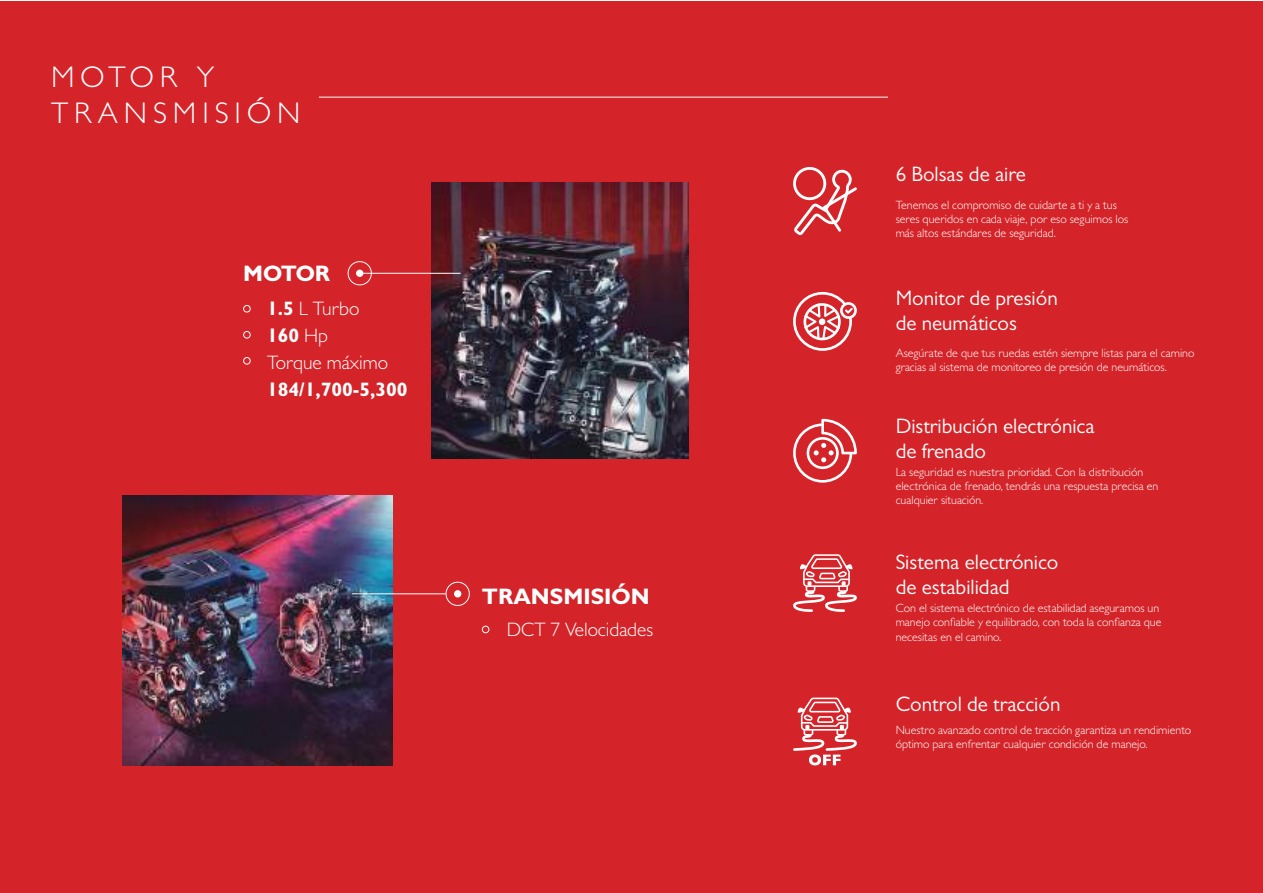
<style>
.page{position:relative;width:1263px;height:893px;background:#fff}
.page>*{position:absolute;margin:0;border:0;box-sizing:border-box;transform-origin:0 0}
.t1{font:300 30px/36px "Gill Sans";letter-spacing:.2em;color:#fff}
.t2{font:700 22.5px "Gill Sans";color:#fff}
.t3{font:21px/25.2px "Gill Sans";color:#fff}
.t4{font:300 19.5px/27px "Gill Sans";color:#fff}
.t5{font:700 19.5px "Gill Sans";color:#fff}
.t6{font:300 12px/14.4px "Gill Sans";color:#fff}
.s1{font-weight:700}
</style>
<div class="page">
<div style="left:0;top:1px;width:1263px;height:891px;background:#d42429"></div>
<svg style="left:793px;top:419px;width:64px;height:64px"></svg>
<img style="left:123px;top:495px;width:269px;height:270px">
<div style="left:446px;top:582px;width:24px;height:24px;border:1px solid #fff;border-radius:50%"></div>
<div style="left:243px;top:305px;width:8px;height:7px;border:1px solid #fff;border-radius:50%"></div>
<div style="left:243px;top:331px;width:8px;height:7px;border:1px solid #fff;border-radius:50%"></div>
<div style="left:243px;top:357px;width:8px;height:7px;border:1px solid #fff;border-radius:50%"></div>
<div style="left:482px;top:626px;width:7px;height:7px;border:1px solid #fff;border-radius:50%"></div>
<hr style="left:352px;top:593px;width:94px;height:1px;background:#fff">
<div style="left:454px;top:590px;width:7px;height:7px;background:#fff;border-radius:50%"></div>
<img style="left:432px;top:183px;width:257px;height:275px">
<hr style="left:319px;top:97px;width:569px;height:1px;background:#fff">
<svg style="left:793px;top:167px;width:64px;height:68px"></svg>
<svg style="left:793px;top:292px;width:64px;height:59px"></svg>
<svg style="left:793px;top:554px;width:64px;height:58px"></svg>
<svg style="left:793px;top:698px;width:64px;height:67px"></svg>
<div style="left:348px;top:261px;width:24px;height:24px;border:1px solid #fff;border-radius:50%"></div>
<hr style="left:360px;top:273px;width:101px;height:1px;background:#fff">
<div style="left:356px;top:270px;width:7px;height:7px;background:#fff;border-radius:50%"></div>
<h1 class="t1" style="left:51px;top:58px;width:251px">MOTOR Y<br>TRANSMISIÓN</h1>
<h2 class="t2" style="left:243px;top:259px;width:88px">MOTOR</h2>
<h3 class="t4" style="left:267px;top:295px;width:123px"><span class="s1">1.5</span> L Turbo<br><span class="s1">160</span> Hp<br>Torque máximo</h3>
<h3 class="t5" style="left:267px;top:378px;width:142px">184/1,700-5,300</h3>
<h2 class="t2" style="left:482px;top:582px;width:169px">TRANSMISIÓN</h2>
<h3 class="t4" style="left:507px;top:616px;width:148px">DCT 7 Velocidades</h3>
<h3 class="t3" style="left:896px;top:162px;width:132px">6 Bolsas de aire</h3>
<p class="t6" style="left:896px;top:197px;width:234px">Tenemos el compromiso de cuidarte a ti y a tus seres queridos en cada viaje, por eso seguimos los más altos estándares de seguridad.</p>
<h3 class="t3" style="left:896px;top:285px;width:164px">Monitor de presión de neumáticos</h3>
<p class="t6" style="left:896px;top:345px;width:300px">Asegúrate de que tus ruedas estén siempre listas para el camino gracias al sistema de monitoreo de presión de neumáticos.</p>
<h3 class="t3" style="left:896px;top:413px;width:201px">Distribución electrónica de frenado</h3>
<p class="t6" style="left:896px;top:464px;width:264px">La seguridad es nuestra prioridad. Con la distribución electrónica de frenado, tendrás una respuesta precisa en cualquier situación.</p>
<h3 class="t3" style="left:896px;top:549px;width:164px">Sistema electrónico de estabilidad</h3>
<p class="t6" style="left:896px;top:601px;width:267px">Con el sistema electrónico de estabilidad aseguramos un manejo confiable y equilibrado, con toda la confianza que necesitas en el camino.</p>
<h3 class="t3" style="left:896px;top:691px;width:166px">Control de tracción</h3>
<p class="t6" style="left:896px;top:723px;width:297px">Nuestro avanzado control de tracción garantiza un rendimiento óptimo para enfrentar cualquier condición de manejo.</p>
</div>
